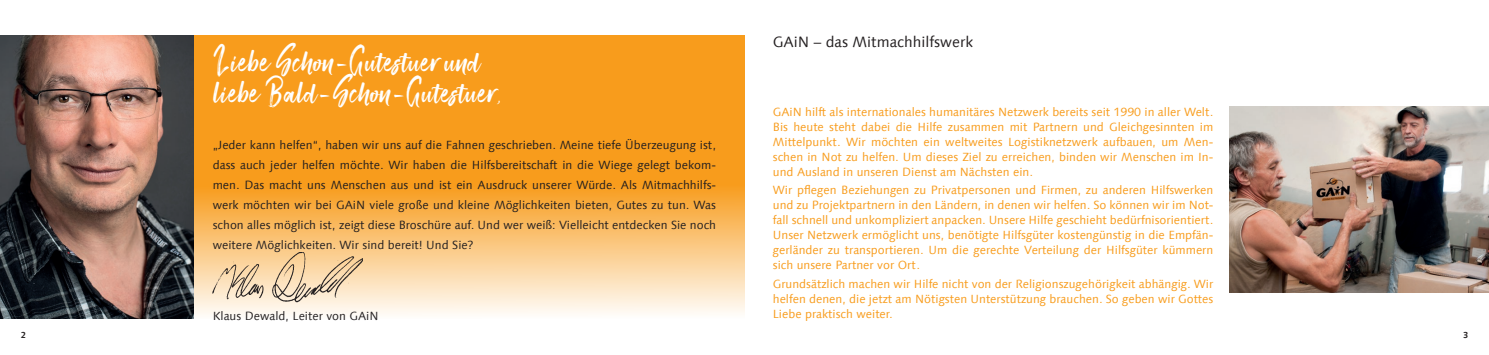
<style>
.page{position:relative;width:1489px;height:355px;background:#fff}
.page>*{position:absolute;margin:0;border:0;box-sizing:border-box;transform-origin:0 0}
.t1{font:39.62px/31.2px "Smithen";color:#fff;scale:.93 1}
.t2{font:15px "Linotype Syntax Com";color:#231f20}
.t3{font:11.88px/15px "Linotype Syntax Com";color:#f89c1c;text-align:justify}
.t4{font:11.88px/20px "Linotype Syntax Com";color:#231f20;text-align:justify}
.t5{font:700 8.75px "Linotype Syntax Com";color:#231f20}
</style>
<div class="page">
<svg style="left:193px;top:35px;width:551px;height:283px;fill:#f89c1c"></svg>
<img style="left:1229px;top:107px;width:259px;height:184px">
<img style="left:0;top:35px;width:193px;height:283px">
<img style="left:211px;top:252px;width:151px;height:50px">
<h1 class="t1" style="left:214px;top:47px;width:311px">Liebe Schon-Gutestuer und liebe Bald-Schon-Gutestuer,</h1>
<p class="t4" style="left:213px;top:135px;width:505px">„Jeder kann helfen“, haben wir uns auf die Fahnen geschrieben. Meine tiefe Überzeugung ist, dass auch jeder helfen möchte. Wir haben die Hilfsbereitschaft in die Wiege gelegt bekom&shy;men. Das macht uns Menschen aus und ist ein Ausdruck unserer Würde. Als Mitmachhilfs&shy;werk möchten wir bei GAiN viele große und kleine Möglichkeiten bieten, Gutes zu tun. Was schon alles möglich ist, zeigt diese Broschüre auf. Und wer weiß: Vielleicht entdecken Sie noch weitere Möglichkeiten. Wir sind bereit! Und Sie?</p>
<p class="t4" style="left:213px;top:305px;width:167px">Klaus Dewald, Leiter von GAiN</p>
<p class="t2" style="left:772px;top:32px;width:202px">GAiN – das Mitmachhilfswerk</p>
<p class="t3" style="left:772px;top:104px;width:442px">GAiN hilft als internationales humanitäres Netzwerk bereits seit 1990 in aller Welt.<br>Bis heute steht dabei die Hilfe zusammen mit Partnern und Gleichgesinnten im Mittelpunkt. Wir möchten ein weltweites Logistiknetzwerk aufbauen, um Men&shy;schen in Not zu helfen. Um dieses Ziel zu erreichen, binden wir Menschen im In&shy;und Ausland in unseren Dienst am Nächsten ein.</p>
<p class="t3" style="left:772px;top:182px;width:442px">Wir pflegen Beziehungen zu Privatpersonen und Firmen, zu anderen Hilfswerken und zu Projektpartnern in den Ländern, in denen wir helfen. So können wir im Not&shy;fall schnell und unkompliziert anpacken. Unsere Hilfe geschieht bedürfnisorientiert.<br>Unser Netzwerk ermöglicht uns, benötigte Hilfsgüter kostengünstig in die Empfän&shy;gerländer zu transportieren. Um die gerechte Verteilung der Hilfsgüter kümmern sich unsere Partner vor Ort.</p>
<p class="t3" style="left:772px;top:276px;width:442px">Grundsätzlich machen wir Hilfe nicht von der Religionszugehörigkeit abhängig. Wir helfen denen, die jetzt am Nötigsten Unterstützung brauchen. So geben wir Gottes Liebe praktisch weiter.</p>
<p class="t5" style="left:21px;top:329px;width:7px">2</p>
<p class="t5" style="left:1462px;top:329px;width:7px">3</p>
</div>
